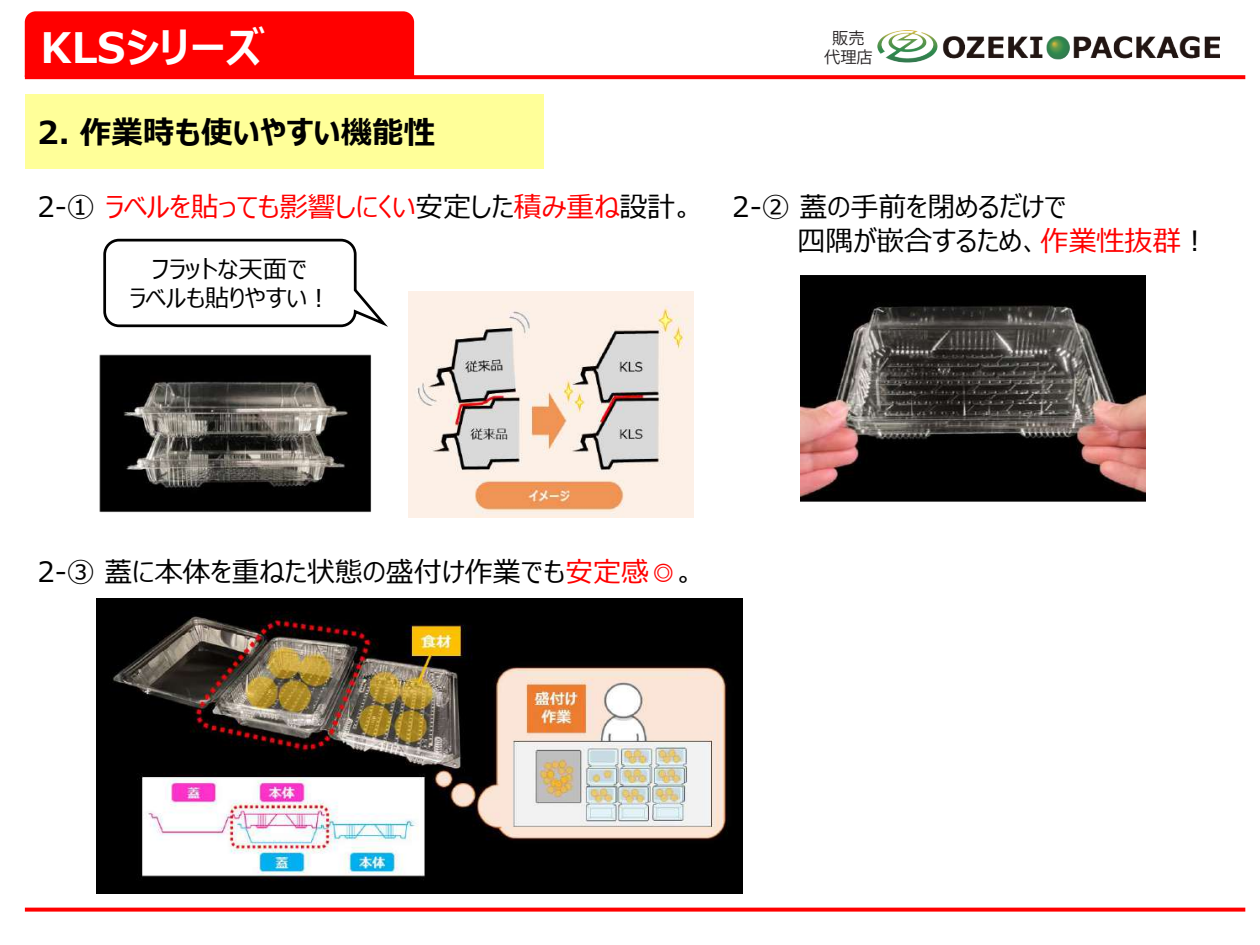
<style>
.page{position:relative;width:1260px;height:945px;background:#fff}
.page>*{position:absolute;margin:0;border:0;box-sizing:border-box;transform-origin:0 0}
.t1{font:700 42px "Meiryo UI";color:#fff}
.t2{font:700 31.5px "Meiryo UI";color:#000}
.t3{font:28px/33.6px "Meiryo UI";color:#000}
.t4{font:28px "Meiryo UI";color:#f00}
.t5{font:24.5px/29.4px "Meiryo UI";color:#000;text-align:center}
.t6{font:16.28px/18.9px "Koz Go Pr 6 N";color:#231f20;text-align:center}
.s1{color:#000}
.s2{color:#f00}
</style>
<div class="page">
<img style="left:99px;top:354px;width:273px;height:159px">
<svg style="left:25px;top:75px;width:1220px;height:4px;fill:#f00"></svg>
<svg style="left:25px;top:908px;width:1220px;height:4px;fill:#f00"></svg>
<div style="left:25px;top:94px;width:519px;height:75px;background:#ff9"></div>
<div style="left:25px;top:11px;width:389px;height:66px;background:#f00"></div>
<svg style="left:103px;top:238px;width:285px;height:90px"></svg>
<img style="left:801px;top:275px;width:345px;height:226px">
<img style="left:96px;top:598px;width:647px;height:296px">
<img style="left:409px;top:292px;width:285px;height:226px">
<img style="left:931px;top:36px;width:289px;height:44px">
<img style="left:877px;top:31px;width:61px;height:31px">
<h1 class="t1" style="left:41px;top:18px;width:225px">KLSシリーズ</h1>
<p class="t2" style="left:37px;top:111px;width:399px">2. 作業時も使いやすい機能性</p>
<p class="t4" style="left:37px;top:187px;width:658px"><span class="s1">2-①</span> ラベルを貼っても影響しにくい<span class="s1">安定した</span>積み重ね<span class="s1">設計。</span></p>
<p class="t5" style="left:129px;top:256px;width:204px">フラットな天面で<br>ラベルも貼りやすい︕</p>
<p class="t6" style="left:824px;top:29px;width:50px">販売代理店</p>
<p class="t3" style="left:798px;top:192px;width:413px;text-indent:-65px">2-② 蓋の手前を閉めるだけで<br>四隅が嵌合するため、<span class="s2">作業性抜群</span>︕</p>
<p class="t3" style="left:37px;top:556px;width:660px">2-③ 蓋に本体を重ねた状態の盛付け作業でも<span class="s2">安定感◎</span>。</p>
</div>
